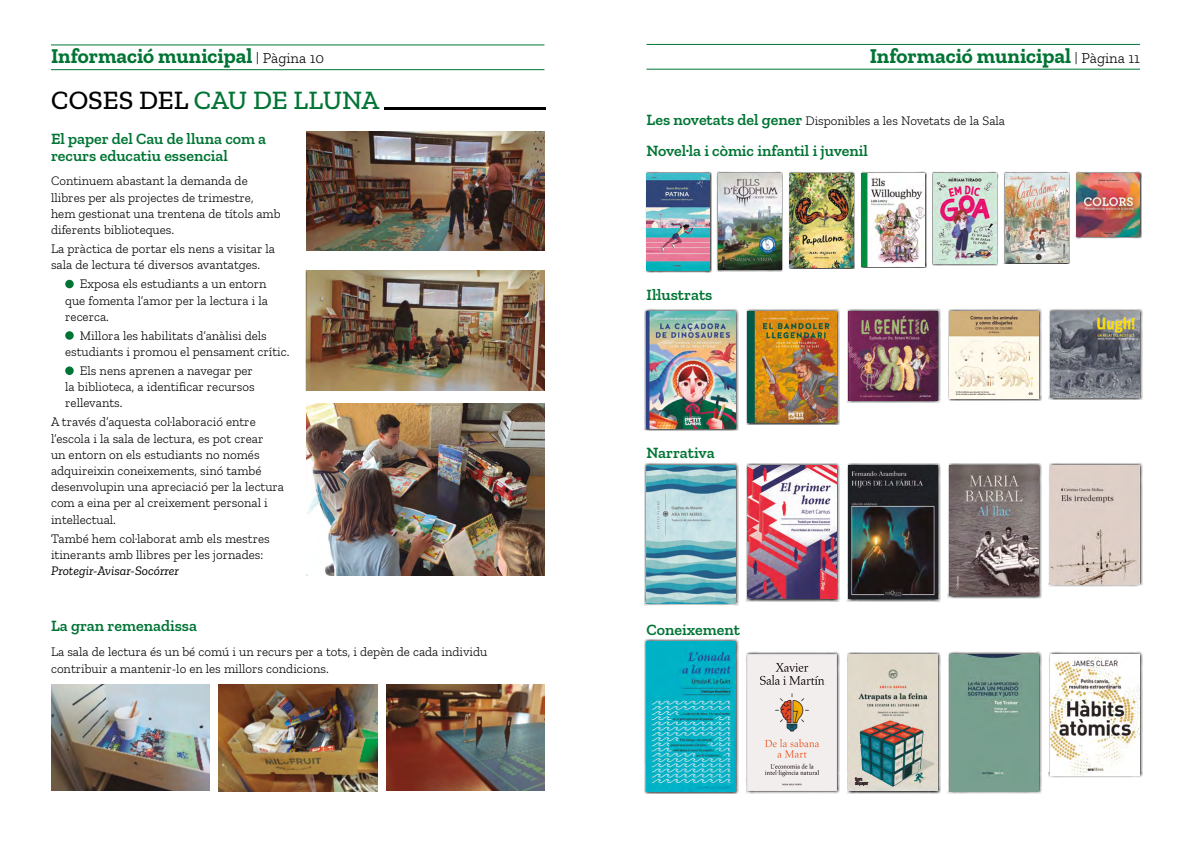
<style>
.page{position:relative;width:1191px;height:842px;background:#fff}
.page>*{position:absolute;margin:0;border:0;box-sizing:border-box;transform-origin:0 0}
.t1{font:500 27px "Zilla Slab";color:#007434}
.t2{font:700 21px "Zilla Slab";color:#007434}
.t3{font:600 16px/17px "Zilla Slab";color:#007434}
.t4{font:300 13px/16.2px "Zilla Slab";color:#000}
.s1{font-weight:300;font-size:15px;color:#000}
.s2{color:#000}
.s3{font-weight:400;font-style:italic}
.s4{font-weight:600;font-size:16px;color:#007434}
</style>
<div class="page">
<hr style="left:51px;top:45px;width:493px;height:1px;background:#007434">
<hr style="left:646px;top:44px;width:494px;height:1px;background:#007434">
<hr style="left:51px;top:69px;width:493px;height:1px;background:#007434">
<hr style="left:646px;top:69px;width:494px;height:1px;background:#007434">
<div style="left:65px;top:280px;width:9px;height:8px;background:#007434;border-radius:50%"></div>
<div style="left:65px;top:331px;width:9px;height:9px;background:#007434;border-radius:50%"></div>
<div style="left:65px;top:366px;width:9px;height:9px;background:#007434;border-radius:50%"></div>
<img style="left:51px;top:684px;width:158px;height:107px">
<img style="left:306px;top:131px;width:238px;height:119px">
<hr style="left:384px;top:107px;width:161px;height:2px;background:#000">
<img style="left:306px;top:404px;width:238px;height:171px">
<img style="left:306px;top:271px;width:239px;height:119px">
<svg style="left:932px;top:172px;width:66px;height:94px"></svg>
<img style="left:933px;top:173px;width:63px;height:91px">
<svg style="left:645px;top:172px;width:66px;height:101px"></svg>
<img style="left:646px;top:173px;width:63px;height:98px">
<svg style="left:860px;top:172px;width:66px;height:96px"></svg>
<img style="left:861px;top:173px;width:63px;height:93px">
<svg style="left:788px;top:172px;width:67px;height:97px"></svg>
<img style="left:790px;top:173px;width:63px;height:94px">
<div style="left:716px;top:172px;width:67px;height:100px;background:linear-gradient(to right,#9a9a9a,#9c9c9c)"></div>
<img style="left:718px;top:173px;width:63px;height:97px">
<svg style="left:1075px;top:172px;width:66px;height:67px"></svg>
<img style="left:1076px;top:173px;width:64px;height:64px">
<svg style="left:1003px;top:172px;width:67px;height:92px"></svg>
<img style="left:1005px;top:173px;width:63px;height:89px">
<svg style="left:644px;top:309px;width:94px;height:122px"></svg>
<img style="left:646px;top:311px;width:89px;height:117px">
<svg style="left:746px;top:309px;width:93px;height:116px"></svg>
<img style="left:747px;top:311px;width:89px;height:111px">
<svg style="left:1048px;top:309px;width:94px;height:91px"></svg>
<img style="left:1050px;top:311px;width:90px;height:86px">
<svg style="left:846px;top:309px;width:94px;height:94px"></svg>
<img style="left:848px;top:311px;width:89px;height:90px">
<svg style="left:948px;top:309px;width:93px;height:92px"></svg>
<img style="left:949px;top:311px;width:89px;height:87px">
<svg style="left:644px;top:463px;width:94px;height:143px"></svg>
<img style="left:646px;top:465px;width:89px;height:138px">
<svg style="left:947px;top:463px;width:94px;height:135px"></svg>
<img style="left:949px;top:465px;width:89px;height:131px">
<svg style="left:1048px;top:463px;width:94px;height:124px"></svg>
<img style="left:1050px;top:465px;width:90px;height:119px">
<svg style="left:846px;top:463px;width:94px;height:138px"></svg>
<img style="left:848px;top:465px;width:89px;height:134px">
<svg style="left:745px;top:463px;width:94px;height:138px"></svg>
<img style="left:747px;top:465px;width:89px;height:134px">
<svg style="left:745px;top:652px;width:94px;height:142px"></svg>
<img style="left:747px;top:654px;width:89px;height:137px">
<svg style="left:1048px;top:652px;width:94px;height:126px"></svg>
<img style="left:1050px;top:654px;width:90px;height:121px">
<div style="left:846px;top:652px;width:94px;height:141px;background:linear-gradient(to bottom,#747474,#717171)"></div>
<img style="left:848px;top:654px;width:89px;height:137px">
<svg style="left:644px;top:639px;width:94px;height:155px"></svg>
<img style="left:646px;top:641px;width:89px;height:150px">
<svg style="left:947px;top:652px;width:94px;height:142px"></svg>
<img style="left:949px;top:654px;width:89px;height:137px">
<img style="left:219px;top:684px;width:158px;height:107px">
<img style="left:386px;top:685px;width:159px;height:106px">
<p class="t2" style="left:51px;top:44px;width:275px">Informació municipal <span class="s1">| Pàgina 10</span></p>
<p class="t1" style="left:51px;top:85px;width:329px"><span class="s2">COSES DEL</span> CAU DE LLUNA</p>
<p class="t3" style="left:51px;top:130px;width:217px">El paper del Cau de lluna com a recurs educatiu essencial</p>
<p class="t4" style="left:51px;top:173px;width:231px">Continuem abastant la demanda de llibres per als projectes de trimestre, hem gestionat una trentena de títols amb diferents biblioteques.</p>
<p class="t4" style="left:51px;top:241px;width:225px">La pràctica de portar els nens a visitar la sala de lectura té diversos avantatges.</p>
<p class="t4" style="left:65px;top:276px;width:204px;text-align:justify;text-indent:15px">Exposa els estudiants a un entorn que fomenta l’amor per la lectura i la recerca.</p>
<p class="t4" style="left:65px;top:327px;width:226px;text-indent:15px">Millora les habilitats d’anàlisi dels estudiants i promou el pensament crític.</p>
<p class="t4" style="left:65px;top:363px;width:191px;text-indent:15px">Els nens aprenen a navegar per la biblioteca, a identificar recursos rellevants.</p>
<p class="t4" style="left:51px;top:414px;width:235px">A través d’aquesta col·laboració entre l’escola i la sala de lectura, es pot crear<br>un entorn on els estudiants no només adquireixin coneixements, sinó també desenvolupin una apreciació per la lectura com a eina per al creixement personal i inteŀlectual.</p>
<p class="t4" style="left:51px;top:530px;width:220px">També hem col·laborat amb els mestres itinerants amb llibres per les jornades:<br><span class="s3">Protegir-Avisar-Socórrer</span></p>
<p class="t3" style="left:51px;top:617px;width:148px">La gran remenadissa</p>
<p class="t4" style="left:51px;top:643px;width:438px;line-height:17px">La sala de lectura és un bé comú i un recurs per a tots, i depèn de cada individu contribuir a mantenir-lo en les millors condicions.</p>
<p class="t2" style="left:869px;top:44px;width:272px">Informació municipal <span class="s1">| Pàgina 11</span></p>
<p class="t4" style="left:646px;top:113px;width:360px"><span class="s4">Les novetats del gener</span> Disponibles a les Novetats de la Sala</p>
<p class="t3" style="left:646px;top:143px;width:223px">Novel·la i còmic infantil i juvenil</p>
<p class="t3" style="left:646px;top:287px;width:67px">Iŀlustrats</p>
<p class="t3" style="left:646px;top:444px;width:70px">Narrativa</p>
<p class="t3" style="left:646px;top:621px;width:95px">Coneixement</p>
</div>
